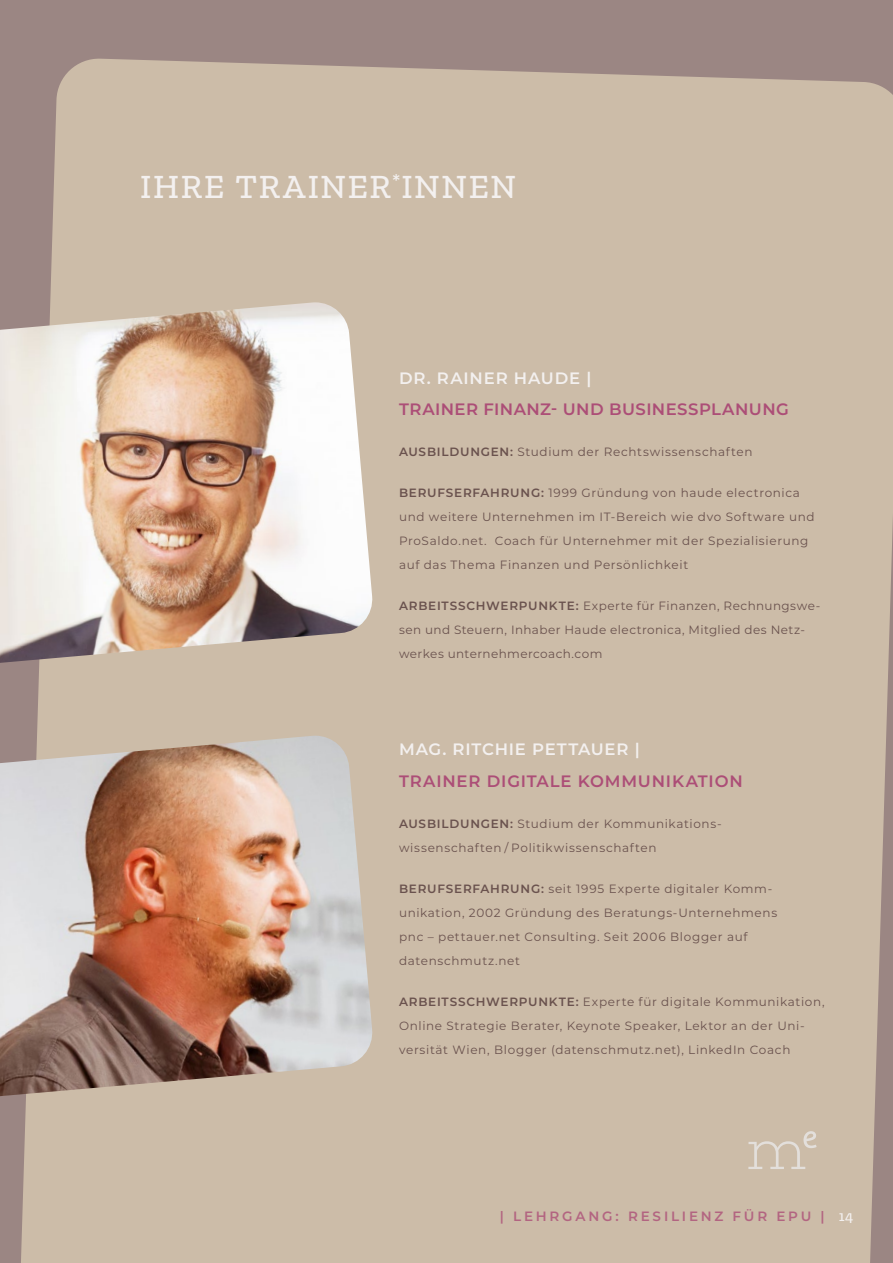
<style>
.page{position:relative;width:893px;height:1263px;background:#9b8683}
.page>*{position:absolute;margin:0;border:0;box-sizing:border-box;transform-origin:0 0}
.t1{font:500 34.5px "Zilla Slab";letter-spacing:.045em;color:#f3f0ef}
.t2{font:600 16.5px "Montserrat";letter-spacing:.05em;color:#f3f0ef}
.t3{font:600 16.5px "Montserrat";letter-spacing:.03em;color:#ac4e77}
.t4{font:600 16.5px "Montserrat";letter-spacing:.05em;color:#ac4e77}
.t5{font:600 13.5px "Montserrat";letter-spacing:.205em;color:#9e1d61}
.t6{font:12px/24px "Montserrat";letter-spacing:.055em;color:#6a524e}
.t7{font:12px/24px "Montserrat";letter-spacing:.035em;color:#6a524e}
.s1{font-weight:600}
.s2{font-family:"Zilla Slab";font-weight:500;font-size:15px;color:#f3f0ef}
</style>
<div class="page">
<div style="left:19px;top:58px;width:874px;height:1205px;background:#ccbca8"></div>
<img style="left:0;top:302px;width:374px;height:361px">
<img style="left:0;top:736px;width:374px;height:360px">
<svg style="left:748px;top:1131px;width:69px;height:38px;background:#d0c2b1"></svg>
<h1 class="t1" style="left:140px;top:168px;width:377px">IHRE TRAINER<sup>*</sup>INNEN</h1>
<h2 class="t2" style="left:399px;top:366px;width:194px">DR. RAINER HAUDE |</h2>
<h2 class="t3" style="left:399px;top:398px;width:391px">TRAINER FINANZ- UND BUSINESSPLANUNG</h2>
<p class="t6" style="left:399px;top:440px;width:355px"><span class="s1">AUSBILDUNGEN:</span> Studium der Rechtswissenschaften</p>
<p class="t6" style="left:399px;top:481px;width:417px"><span class="s1">BERUFSERFAHRUNG:</span> 1999 Gründung von haude electronica und weitere Unternehmen im IT-Bereich wie dvo Software und ProSaldo.net. Coach für Unternehmer mit der Spezialisierung auf das Thema Finanzen und Persönlichkeit</p>
<p class="t7" style="left:399px;top:594px;width:423px"><span class="s1">ARBEITSSCHWERPUNKTE:</span> Experte für Finanzen, Rechnungswe&shy;sen und Steuern, Inhaber Haude electronica, Mitglied des Netz&shy;werkes unternehmercoach.com</p>
<h2 class="t2" style="left:399px;top:738px;width:242px">MAG. RITCHIE PETTAUER |</h2>
<h2 class="t4" style="left:399px;top:769px;width:345px">TRAINER DIGITALE KOMMUNIKATION</h2>
<p class="t6" style="left:399px;top:811px;width:324px"><span class="s1">AUSBILDUNGEN:</span> Studium der Kommunikations&shy;wissenschaften / Politikwissenschaften</p>
<p class="t6" style="left:399px;top:876px;width:380px"><span class="s1">BERUFSERFAHRUNG:</span> seit 1995 Experte digitaler Komm&shy;unikation, 2002 Gründung des Beratungs-Unternehmens pnc – pettauer.net Consulting. Seit 2006 Blogger auf datenschmutz.net</p>
<p class="t6" style="left:399px;top:989px;width:427px"><span class="s1">ARBEITSSCHWERPUNKTE:</span> Experte für digitale Kommunikation,<br>Online Strategie Berater, Keynote Speaker, Lektor an der Uni&shy;versität Wien, Blogger (datenschmutz.net), LinkedIn Coach</p>
<p class="t5" style="left:500px;top:1206px;width:355px">| LEHRGANG: RESILIENZ FÜR EPU | <span class="s2">14</span></p>
</div>
